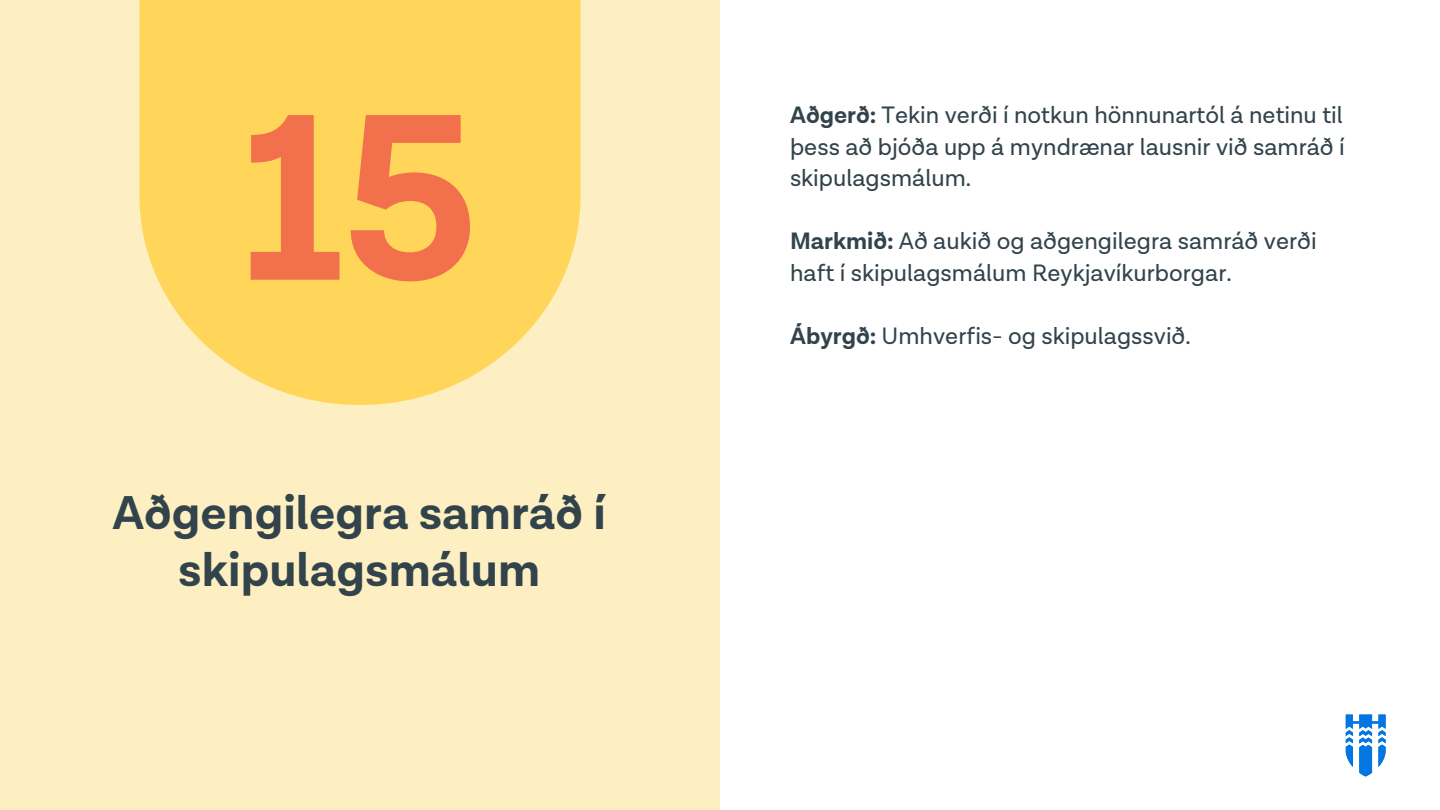
<style>
.page{position:relative;width:1440px;height:810px;background:#fff}
.page>*{position:absolute;margin:0;border:0;box-sizing:border-box;transform-origin:0 0}
.t1{font:700 240px "Lota Grotesque";color:#f2704c}
.t2{font:700 48px/57.3px "Lota Grotesque";color:#32434b;text-align:center}
.t3{font:24px/31.5px "Lota Grotesque";color:#32434b;text-align:justify}
.s1{font-weight:700}
</style>
<div class="page">
<svg style="left:1346px;top:715px;width:40px;height:62px"></svg>
<div style="left:0;top:0;width:720px;height:810px;background:#fdefc1"></div>
<svg style="left:139px;top:0;width:442px;height:405px;background:#fed864"></svg>
<h1 class="t1" style="left:241px;top:52px;width:239px">15</h1>
<h2 class="t2" style="left:113px;top:486px;width:495px">Aðgengilegra samráð í skipulagsmálum</h2>
<p class="t3" style="left:790px;top:101px;width:556px"><span class="s1">Aðgerð:</span> Tekin verði í notkun hönnunartól á netinu til þess að bjóða upp á myndrænar lausnir við samráð í skipulagsmálum.</p>
<p class="t3" style="left:790px;top:227px;width:528px"><span class="s1">Markmið:</span> Að aukið og aðgengilegra samráð verði haft í skipulagsmálum Reykjavíkurborgar.</p>
<p class="t3" style="left:790px;top:321px;width:402px"><span class="s1">Ábyrgð:</span> Umhverfis- og skipulagssvið.</p>
</div>
